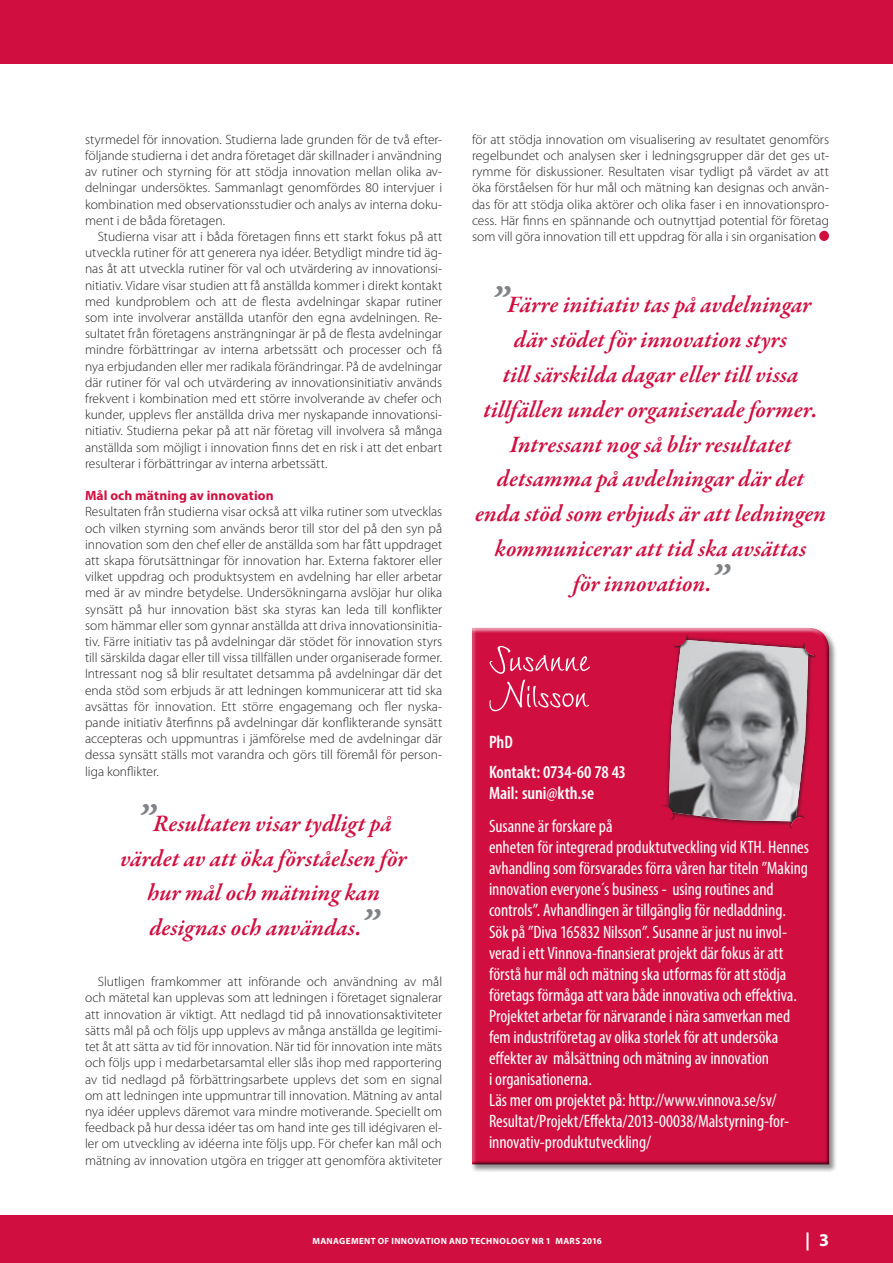
<style>
.page{position:relative;width:893px;height:1263px;background:#fff}
.page>*{position:absolute;margin:0;border:0;box-sizing:border-box;transform-origin:0 0}
.t1{font:51px/36px "Wiesbaden Swing";letter-spacing:-.005em;color:#fff}
.t2{font:italic 600 24px/34.8px "Garamond Premr Pro";color:#d10e40;text-align:center}
.t3{font:condensed 18px/21px "Myriad Pro";letter-spacing:-.005em;color:#fff}
.t4{font:600 condensed 18px/29.5px "Myriad Pro";letter-spacing:-.005em;color:#fff}
.t5{font:700 18px "Myriad Pro";color:#fff}
.t6{font:300 13.5px/16.2px "Myriad Pro";color:#231f20;text-align:justify}
.t7{font:700 13.5px "Myriad Pro";letter-spacing:.01em;color:#d10e40}
.t8{font:700 9px "Myriad Pro";letter-spacing:.045em;color:#fff}
.s1{font-size:45px;color:#808285}
</style>
<div class="page">
<div style="left:0;top:1215px;width:893px;height:48px;background:#d10e40"></div>
<div style="left:0;top:0;width:893px;height:64px;background:#d10e40"></div>
<div style="left:819px;top:231px;width:10px;height:10px;background:#d10e40;border-radius:50%"></div>
<div style="left:470px;top:626px;width:367px;height:546px;background:#231f20;opacity:.5"></div>
<div style="left:472px;top:633px;width:360px;height:532px;background:#d10e40"></div>
<svg style="left:654px;top:631px;width:165px;height:198px"></svg>
<p class="t6" style="left:85px;top:131px;width:359px">styrmedel för innovation. Studierna lade grunden för de två efter&shy;följande studierna i det andra företaget där skillnader i användning av rutiner och styrning för att stödja innovation mellan olika av&shy;delningar undersöktes. Sammanlagt genomfördes 80 intervjuer i kombination med observationsstudier och analys av interna doku&shy;ment i de båda företagen.</p>
<p class="t6" style="left:85px;top:228px;width:359px;text-indent:13px">Studierna visar att i båda företagen finns ett starkt fokus på att utveckla rutiner för att generera nya idéer. Betydligt mindre tid äg&shy;nas åt att utveckla rutiner för val och utvärdering av innovationsi&shy;nitiativ. Vidare visar studien att få anställda kommer i direkt kontakt med kundproblem och att de flesta avdelningar skapar rutiner som inte involverar anställda utanför den egna avdelningen. Re&shy;sultatet från företagens ansträngningar är på de flesta avdelningar mindre förbättringar av interna arbetssätt och processer och få nya erbjudanden eller mer radikala förändringar. På de avdelningar där rutiner för val och utvärdering av innovationsinitiativ används frekvent i kombination med ett större involverande av chefer och kunder, upplevs fler anställda driva mer nyskapande innovationsi&shy;nitiativ. Studierna pekar på att när företag vill involvera så många anställda som möjligt i innovation finns det en risk i att det enbart resulterar i förbättringar av interna arbetssätt.</p>
<p class="t7" style="left:85px;top:487px;width:190px">Mål och mätning av innovation</p>
<p class="t6" style="left:85px;top:504px;width:359px">Resultaten från studierna visar också att vilka rutiner som utvecklas och vilken styrning som används beror till stor del på den syn på innovation som den chef eller de anställda som har fått uppdraget att skapa förutsättningar för innovation har. Externa faktorer eller vilket uppdrag och produktsystem en avdelning har eller arbetar med är av mindre betydelse. Undersökningarna avslöjar hur olika synsätt på hur innovation bäst ska styras kan leda till konflikter som hämmar eller som gynnar anställda att driva innovationsinitia&shy;tiv. Färre initiativ tas på avdelningar där stödet för innovation styrs till särskilda dagar eller till vissa tillfällen under organiserade former.<br>Intressant nog så blir resultatet detsamma på avdelningar där det enda stöd som erbjuds är att ledningen kommunicerar att tid ska avsättas för innovation. Ett större engagemang och fler nyska&shy;pande initiativ återfinns på avdelningar där konflikterande synsätt accepteras och uppmuntras i jämförelse med de avdelningar där dessa synsätt ställs mot varandra och görs till föremål för person&shy;liga konflikter.</p>
<h2 class="t2" style="left:120px;top:807px;width:288px"><span class="s1">”</span>Resultaten visar tydligt på värdet av att öka förståelsen för hur mål och mätning kan designas och användas.<span class="s1">”</span></h2>
<p class="t6" style="left:85px;top:973px;width:359px;text-indent:13px">Slutligen framkommer att införande och användning av mål och mätetal kan upplevas som att ledningen i företaget signalerar att innovation är viktigt. Att nedlagd tid på innovationsaktiviteter sätts mål på och följs upp upplevs av många anställda ge legitimi&shy;tet åt att sätta av tid för innovation. När tid för innovation inte mäts och följs upp i medarbetarsamtal eller slås ihop med rapportering av tid nedlagd på förbättringsarbete upplevs det som en signal om att ledningen inte uppmuntrar till innovation. Mätning av antal nya idéer upplevs däremot vara mindre motiverande. Speciellt om feedback på hur dessa idéer tas om hand inte ges till idégivaren el&shy;ler om utveckling av idéerna inte följs upp. För chefer kan mål och mätning av innovation utgöra en trigger att genomföra aktiviteter</p>
<p class="t6" style="left:472px;top:131px;width:359px">för att stödja innovation om visualisering av resultatet genomförs regelbundet och analysen sker i ledningsgrupper där det ges ut&shy;rymme för diskussioner. Resultaten visar tydligt på värdet av att öka förståelsen för hur mål och mätning kan designas och använ&shy;das för att stödja olika aktörer och olika faser i en innovationspro&shy;cess. Här finns en spännande och outnyttjad potential för företag som vill göra innovation till ett uppdrag för alla i sin organisation</p>
<p class="t2" style="left:475px;top:289px;width:353px"><span class="s1">”</span>Färre initiativ tas på avdelningar där stödet för innovation styrs<br>till särskilda dagar eller till vissa tillfällen under organiserade former.<br>Intressant nog så blir resultatet detsamma på avdelningar där det enda stöd som erbjuds är att ledningen kommunicerar att tid ska avsättas<br>för innovation.<span class="s1">”</span></p>
<h1 class="t1" style="left:489px;top:640px;width:102px">Susanne<br>Nilsson</h1>
<h3 class="t4" style="left:489px;top:727px;width:138px">PhD<br>Kontakt: 0734-60 78 43</h3>
<h3 class="t4" style="left:489px;top:778px;width:107px">Mail: suni@kth.se</h3>
<p class="t3" style="left:489px;top:816px;width:321px">Susanne är forskare på<br>enheten för integrerad produktutveckling vid KTH. Hennes avhandling som försvarades förra våren har titeln ”Making innovation everyone´s business - using routines and controls”. Avhandlingen är tillgänglig för nedladdning.<br>Sök på ”Diva 165832 Nilsson”. Susanne är just nu invol&shy;verad i ett Vinnova-finansierat projekt där fokus är att förstå hur mål och mätning ska utformas för att stödja företags förmåga att vara både innovativa och effektiva.<br>Projektet arbetar för närvarande i nära samverkan med fem industriföretag av olika storlek för att undersöka effekter av målsättning och mätning av innovation<br>i organisationerna.<br>Läs mer om projektet på: http://www.vinnova.se/sv/ Resultat/Projekt/Effekta/2013-00038/Malstyrning-for&shy;innovativ-produktutveckling/</p>
<p class="t8" style="left:312px;top:1235px;width:291px">MANAGEMENT OF INNOVATION AND TECHNOLOGY NR 1 MARS 2016</p>
<h3 class="t5" style="left:805px;top:1228px;width:26px">| 3</h3>
</div>
